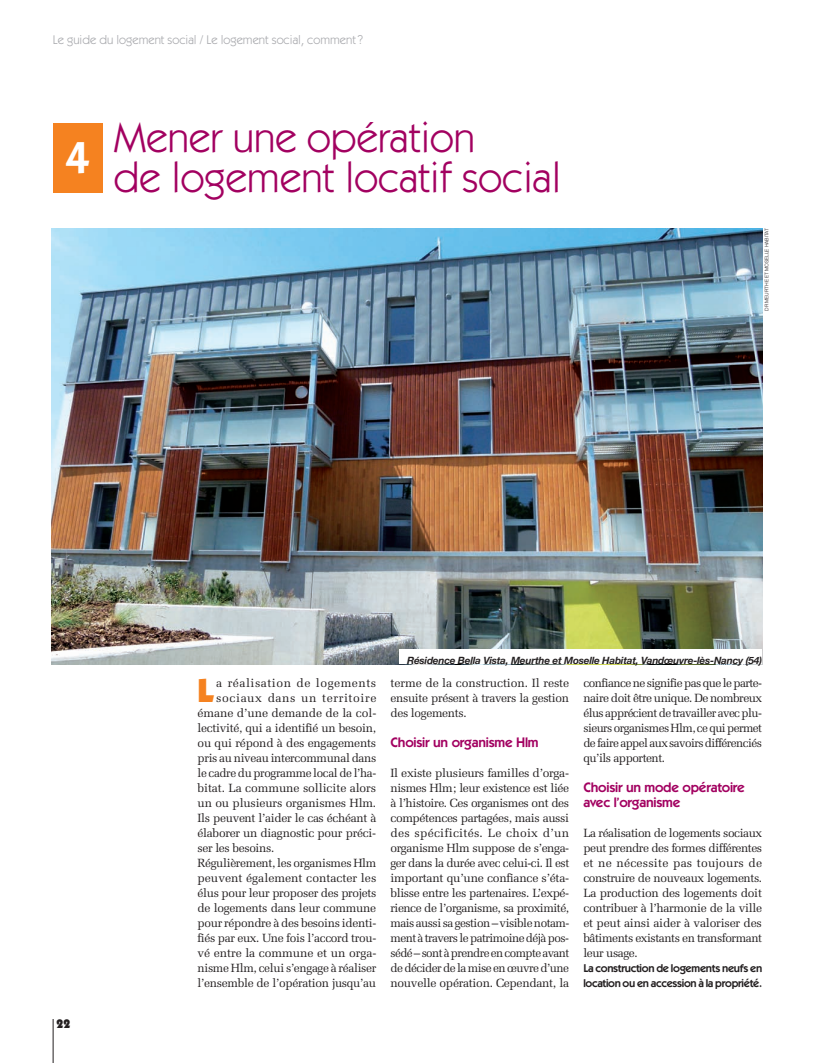
<style>
.page{position:relative;width:815px;height:1063px;background:#fff}
.page>*{position:absolute;margin:0;border:0;box-sizing:border-box;transform-origin:0 0}
.t1{font:600 45px "Itc Kabel";color:#fff}
.t2{font:42.5px/40px "Itc Kabel";color:#a20160}
.t3{font:900 33.25px "Itc Kabel";color:#f58220}
.t4{font:600 13.75px/15px "Itc Kabel";letter-spacing:-.015em;color:#a20160}
.t5{font:12.5px "Itc Kabel";color:#a8a9ad}
.t6{font:900 12.5px "Itc Kabel";color:#231f20}
.t7{font:11.88px/15px "Melior LT Std";letter-spacing:-.025em;color:#231f20;text-align:justify}
.t8{font:11.88px "Melior LT Std";color:#231f20}
.t9{font:11.88px "Melior LT Std";letter-spacing:-.005em;color:#231f20}
.t10{font:11.88px "Melior LT Std";letter-spacing:.04em;color:#231f20}
.t11{font:11.88px "Melior LT Std";letter-spacing:.045em;color:#231f20}
.t12{font:600 11.25px/15px "Itc Kabel";letter-spacing:-.025em;color:#231f20}
.t13{font:italic 700 10px "Helvetica Neue";letter-spacing:-.02em;color:#231f20}
.t14{font:300 5px "Helvetica Neue";color:#231f20}
</style>
<div class="page">
<hr style="left:53px;top:1018px;width:1px;height:44px;background:#231f20">
<div style="left:53px;top:123px;width:50px;height:69px;background:#f58220"></div>
<img style="left:52px;top:228px;width:709px;height:436px">
<div style="left:399px;top:649px;width:362px;height:15px;background:#fff"></div>
<p class="t5" style="left:53px;top:35px;width:311px">Le guide du logement social / Le logement social, comment ?</p>
<h1 class="t1" style="left:65px;top:142px;width:27px">4</h1>
<h2 class="t2" style="left:113px;top:121px;width:449px">Mener une opération<br>de logement locatif social</h2>
<p class="t14" style="left:763px;top:311px;width:84px;rotate:-90deg">DR MEURTHE ET MOSELLE HABITAT</p>
<p class="t6" style="left:56px;top:1018px;width:15px">22</p>
<h3 class="t3" style="left:197px;top:677px;width:18px">L</h3>
<p class="t10" style="left:216px;top:678px;width:161px">a réalisation de logements</p>
<p class="t11" style="left:216px;top:693px;width:161px">sociaux dans un territoire</p>
<p class="t7" style="left:197px;top:706px;width:180px">émane d’une demande de la col-</p>
<p class="t7" style="left:197px;top:721px;width:180px">lectivité, qui a identifié un besoin,</p>
<p class="t7" style="left:197px;top:736px;width:180px">ou qui répond à des engagements</p>
<p class="t7" style="left:197px;top:751px;width:180px">pris au niveau intercommunal dans</p>
<p class="t7" style="left:197px;top:766px;width:180px">le cadre du programme local de l’ha-</p>
<p class="t7" style="left:197px;top:781px;width:180px">bitat. La commune sollicite alors</p>
<p class="t7" style="left:197px;top:796px;width:180px">un ou plusieurs organismes Hlm.</p>
<p class="t7" style="left:197px;top:811px;width:180px">Ils peuvent l’aider le cas échéant à</p>
<p class="t7" style="left:197px;top:826px;width:180px">élaborer un diagnostic pour préci-</p>
<p class="t7" style="left:197px;top:841px;width:78px">ser les besoins.</p>
<p class="t7" style="left:197px;top:856px;width:180px">Régulièrement, les organismes Hlm</p>
<p class="t8" style="left:197px;top:873px;width:180px">peuvent également contacter les</p>
<p class="t7" style="left:197px;top:886px;width:180px">élus pour leur proposer des projets</p>
<p class="t7" style="left:197px;top:901px;width:180px">de logements dans leur commune</p>
<p class="t7" style="left:197px;top:916px;width:180px">pour répondre à des besoins identi-</p>
<p class="t7" style="left:197px;top:931px;width:180px">fiés par eux. Une fois l’accord trou-</p>
<p class="t9" style="left:197px;top:948px;width:180px">vé entre la commune et un orga-</p>
<p class="t7" style="left:197px;top:961px;width:180px">nisme Hlm, celui s’engage à réaliser</p>
<p class="t7" style="left:197px;top:976px;width:180px">l’ensemble de l’opération jusqu’au</p>
<p class="t13" style="left:407px;top:654px;width:356px">Résidence Bella Vista, Meurthe et Moselle Habitat, Vandœuvre-lès-Nancy (54)</p>
<p class="t7" style="left:390px;top:676px;width:180px">terme de la construction. Il reste ensuite présent à travers la gestion des logements.</p>
<p class="t4" style="left:390px;top:736px;width:150px">Choisir un organisme Hlm</p>
<p class="t7" style="left:390px;top:766px;width:180px">Il existe plusieurs familles d’orga&shy;nismes Hlm ; leur existence est liée à l’histoire. Ces organismes ont des compétences partagées, mais aussi des spécificités. Le choix d’un organisme Hlm suppose de s’enga&shy;ger dans la durée avec celui-ci. Il est important qu’une confiance s’éta&shy;blisse entre les partenaires. L’expé&shy;rience de l’organisme, sa proximité, mais aussi sa gestion – visible notam&shy;ment à travers le patrimoine déjà pos&shy;sédé – sont à prendre en compte avant de décider de la mise en œuvre d’une nouvelle opération. Cependant, la</p>
<p class="t7" style="left:583px;top:676px;width:180px">confiance ne signifie pas que le parte&shy;naire doit être unique. De nombreux élus apprécient de travailler avec plu&shy;sieurs organismes Hlm, ce qui permet de faire appel aux savoirs différenciés qu’ils apportent.</p>
<p class="t4" style="left:583px;top:781px;width:163px">Choisir un mode opératoire avec l’organisme</p>
<p class="t7" style="left:583px;top:826px;width:180px">La réalisation de logements sociaux peut prendre des formes différentes et ne nécessite pas toujours de construire de nouveaux logements.<br>La production des logements doit contribuer à l’harmonie de la ville et peut ainsi aider à valoriser des bâtiments existants en transformant leur usage.</p>
<p class="t12" style="left:583px;top:961px;width:180px">La construction de logements neufs en location ou en accession à la pro priété.</p>
</div>
